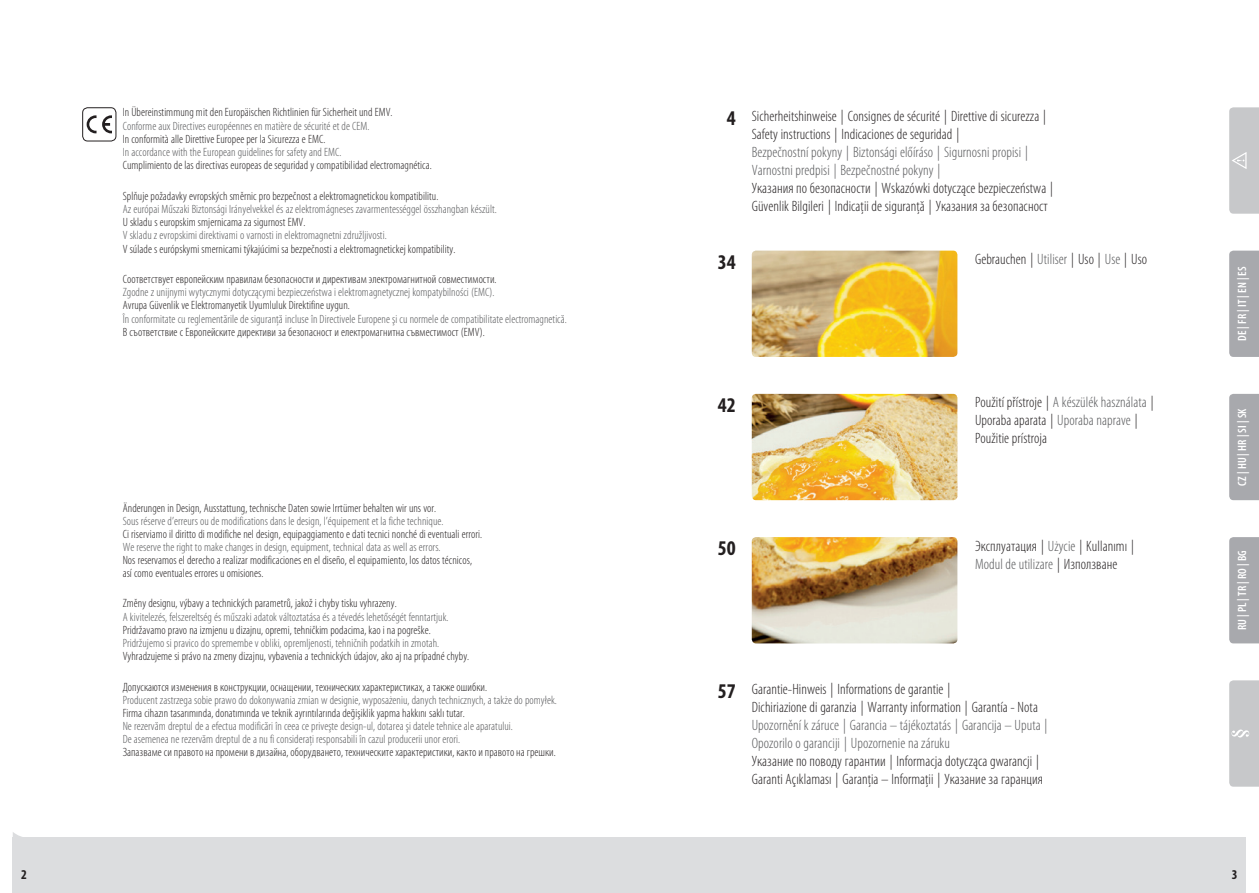
<style>
.page{position:relative;width:1259px;height:893px;background:#fff}
.page>*{position:absolute;margin:0;border:0;box-sizing:border-box;transform-origin:0 0}
.t1{font:700 condensed 21px "Myriad Pro";letter-spacing:.005em;color:#231f20}
.t2{font:300 condensed 15px/18px "Myriad Pro";letter-spacing:.005em;color:#231f20}
.t3{font:300 condensed 15px/18px "Myriad Pro";letter-spacing:.005em;color:#57585a}
.t4{font:700 condensed 13.5px "Myriad Pro";color:#231f20}
.t5{font:300 condensed 12px/13px "Myriad Pro";letter-spacing:.005em;color:#231f20}
.t6{font:300 condensed 12px/13px "Myriad Pro";letter-spacing:.005em;color:#57585a}
.t7{font:600 condensed 12px "Myriad Pro";letter-spacing:.005em;color:#fff}
.s1{color:#57585a}
</style>
<div class="page">
<div style="left:13px;top:838px;width:1233px;height:55px;background:#dcdddf"></div>
<svg style="left:13px;top:832px;width:16px;height:6px"></svg>
<svg style="left:1229px;top:107px;width:30px;height:107px;background:#c8c9cb"></svg>
<svg style="left:1229px;top:680px;width:30px;height:107px;background:#c8c9cb"></svg>
<div style="left:1229px;top:251px;width:30px;height:106px;background:#a8a9ad"></div>
<div style="left:1229px;top:394px;width:30px;height:106px;background:#a8a9ad"></div>
<div style="left:1229px;top:537px;width:30px;height:106px;background:#a8a9ad"></div>
<img style="left:752px;top:394px;width:205px;height:106px">
<img style="left:752px;top:537px;width:205px;height:106px">
<img style="left:752px;top:251px;width:205px;height:106px">
<svg style="left:87px;top:115px;width:9px;height:18px"></svg>
<svg style="left:102px;top:115px;width:10px;height:18px"></svg>
<div style="left:82px;top:107px;width:34px;height:34px;border:1px solid #231f20;border-radius:5px"></div>
<p class="t5" style="left:123px;top:106px;width:271px">In Übereinstimmung mit den Europäischen Richtlinien für Sicherheit und EMV.</p>
<p class="t6" style="left:123px;top:119px;width:248px">Conforme aux Directives européennes en matière de sécurité et de CEM.</p>
<p class="t5" style="left:123px;top:133px;width:204px">In conformità alle Direttive Europee per la Sicurezza e EMC.</p>
<p class="t6" style="left:123px;top:146px;width:220px">In accordance with the European guidelines for safety and EMC.</p>
<p class="t5" style="left:123px;top:159px;width:311px">Cumplimiento de las directivas europeas de seguridad y compatibilidad electromagnética.</p>
<p class="t5" style="left:123px;top:189px;width:317px">Splňuje požadavky evropských směrnic pro bezpečnost a elektromagnetickou kompatibilitu.</p>
<p class="t6" style="left:123px;top:203px;width:376px">Az európai Műszaki Biztonsági Irányelvekkel és az elektromágneses zavarmentességgel összhangban készült.</p>
<p class="t5" style="left:123px;top:216px;width:184px">U skladu s europskim smjernicama za sigurnost EMV.</p>
<p class="t6" style="left:123px;top:229px;width:265px">V skladu z evropskimi direktivami o varnosti in elektromagnetni združljivosti.</p>
<p class="t5" style="left:123px;top:242px;width:334px">V súlade s európskymi smernicami týkajúcimi sa bezpečnosti a elektromagnetickej kompatibility.</p>
<p class="t5" style="left:123px;top:273px;width:375px">Соответствует европейским правилам безопасности и директивам электромагнитной совместимости.</p>
<p class="t6" style="left:123px;top:286px;width:373px">Zgodne z unijnymi wytycznymi dotyczącymi bezpieczeństwa i elektromagnetycznej kompatybilności (EMC).</p>
<p class="t5" style="left:123px;top:299px;width:229px">Avrupa Güvenlik ve Elektromanyetik Uyumluluk Direktifine uygun.</p>
<p class="t6" style="left:123px;top:312px;width:446px">În conformitate cu reglementările de siguranţă incluse în Directivele Europene şi cu normele de compatibilitate electromagnetică.</p>
<p class="t5" style="left:123px;top:326px;width:364px">В съответствие с Европейските директиви за безопасност и електромагнитна съвместимост (EMV).</p>
<p class="t5" style="left:123px;top:502px;width:315px">Änderungen in Design, Ausstattung, technische Daten sowie Irrtümer behalten wir uns vor.</p>
<p class="t6" style="left:123px;top:515px;width:322px">Sous réserve d’erreurs ou de modifications dans le design, l’équipement et la fiche technique.</p>
<p class="t5" style="left:123px;top:528px;width:361px">Ci riserviamo il diritto di modifiche nel design, equipaggiamento e dati tecnici nonché di eventuali errori.</p>
<p class="t6" style="left:123px;top:541px;width:319px">We reserve the right to make changes in design, equipment, technical data as well as errors.</p>
<p class="t5" style="left:123px;top:554px;width:351px">Nos reservamos el derecho a realizar modificaciones en el diseño, el equipamiento, los datos técnicos, así como eventuales errores u omisiones.</p>
<p class="t5" style="left:123px;top:597px;width:275px">Změny designu, výbavy a technických parametrů, jakož i chyby tisku vyhrazeny.</p>
<p class="t6" style="left:123px;top:610px;width:327px">A kivitelezés, felszereltség és műszaki adatok változtatása és a tévedés lehetőségét fenntartjuk.</p>
<p class="t5" style="left:123px;top:624px;width:309px">Pridržavamo pravo na izmjenu u dizajnu, opremi, tehničkim podacima, kao i na pogreške.</p>
<p class="t6" style="left:123px;top:637px;width:318px">Pridržujemo si pravico do spremembe v obliki, opremljenosti, tehničnih podatkih in zmotah.</p>
<p class="t5" style="left:123px;top:650px;width:348px">Vyhradzujeme si právo na zmeny dizajnu, vybavenia a technických údajov, ako aj na prípadné chyby.</p>
<p class="t5" style="left:123px;top:680px;width:366px">Допускаются изменения в конструкции, оснащении, технических характеристиках, а также ошибки.</p>
<p class="t6" style="left:123px;top:693px;width:436px">Producent zastrzega sobie prawo do dokonywania zmian w designie, wyposażeniu, danych technicznych, a także do pomyłek.</p>
<p class="t5" style="left:123px;top:706px;width:344px">Firma cihazın tasarımında, donatımında ve teknik ayrıntılarında değişiklik yapma hakkını saklı tutar.</p>
<p class="t6" style="left:123px;top:719px;width:392px">Ne rezervăm dreptul de a efectua modificări în ceea ce priveşte design-ul, dotarea şi datele tehnice ale aparatului.<br>De asemenea ne rezervăm dreptul de a nu fi consideraţi responsabili în cazul producerii unor erori.</p>
<p class="t5" style="left:123px;top:745px;width:435px">Запазваме си правото на промени в дизайна, оборудването, техническите характеристики, както и правото на грешки.</p>
<h1 class="t1" style="left:727px;top:107px;width:10px">4</h1>
<p class="t2" style="left:752px;top:107px;width:296px">Sicherheitshinweise | Consignes de sécurité | Direttive di sicurezza |<br>Safety instructions | Indicaciones de seguridad |</p>
<p class="t3" style="left:752px;top:143px;width:278px">Bezpečnostní pokyny | Biztonsági előíráso | Sigurnosni propisi |<br>Varnostni predpisi | Bezpečnostné pokyny |</p>
<p class="t2" style="left:752px;top:179px;width:303px">Указания по безопасности | Wskazówki dotyczące bezpieczeństwa |<br>Güvenlik Bilgileri | Indicaţii de siguranţă | Указания за безопасност</p>
<h1 class="t1" style="left:718px;top:250px;width:19px">34</h1>
<p class="t2" style="left:975px;top:250px;width:173px">Gebrauchen | <span class="s1">Utiliser</span> | Uso | <span class="s1">Use</span> | Uso</p>
<p class="t7" style="left:1235px;top:341px;width:76px;rotate:-90deg">DE | FR | IT | EN | ES</p>
<h1 class="t1" style="left:718px;top:393px;width:19px">42</h1>
<p class="t2" style="left:975px;top:394px;width:180px">Použití přístroje | <span class="s1">A készülék használata</span> |<br>Uporaba aparata | <span class="s1">Uporaba naprave</span> |<br>Použitie prístroja</p>
<p class="t7" style="left:1235px;top:486px;width:79px;rotate:-90deg">CZ | HU | HR | SI | SK</p>
<h1 class="t1" style="left:718px;top:536px;width:19px">50</h1>
<p class="t2" style="left:975px;top:537px;width:160px">Эксплуатация | <span class="s1">Użycie</span> | Kullanımı |<br><span class="s1">Modul de utilizare</span> | Използване</p>
<p class="t7" style="left:1235px;top:630px;width:82px;rotate:-90deg">RU | PL | TR | RO | BG</p>
<h1 class="t1" style="left:718px;top:680px;width:19px">57</h1>
<p class="t2" style="left:752px;top:680px;width:288px">Garantie-Hinweis | Informations de garantie |<br>Dichiriazione di garanzia | Warranty information | Garantía - Nota</p>
<p class="t3" style="left:752px;top:716px;width:297px">Upozornění k záruce | Garancia – tájékoztatás | Garancija – Uputa |<br>Opozorilo o garanciji | Upozornenie na záruku</p>
<p class="t2" style="left:752px;top:752px;width:293px">Указание по поводу гарантии | Informacja dotycząca gwarancji |<br>Garanti Açıklaması | Garanţia – Informaţii | Указание за гаранция</p>
<p class="t4" style="left:21px;top:867px;width:7px">2</p>
<p class="t4" style="left:1232px;top:867px;width:7px">3</p>
</div>
